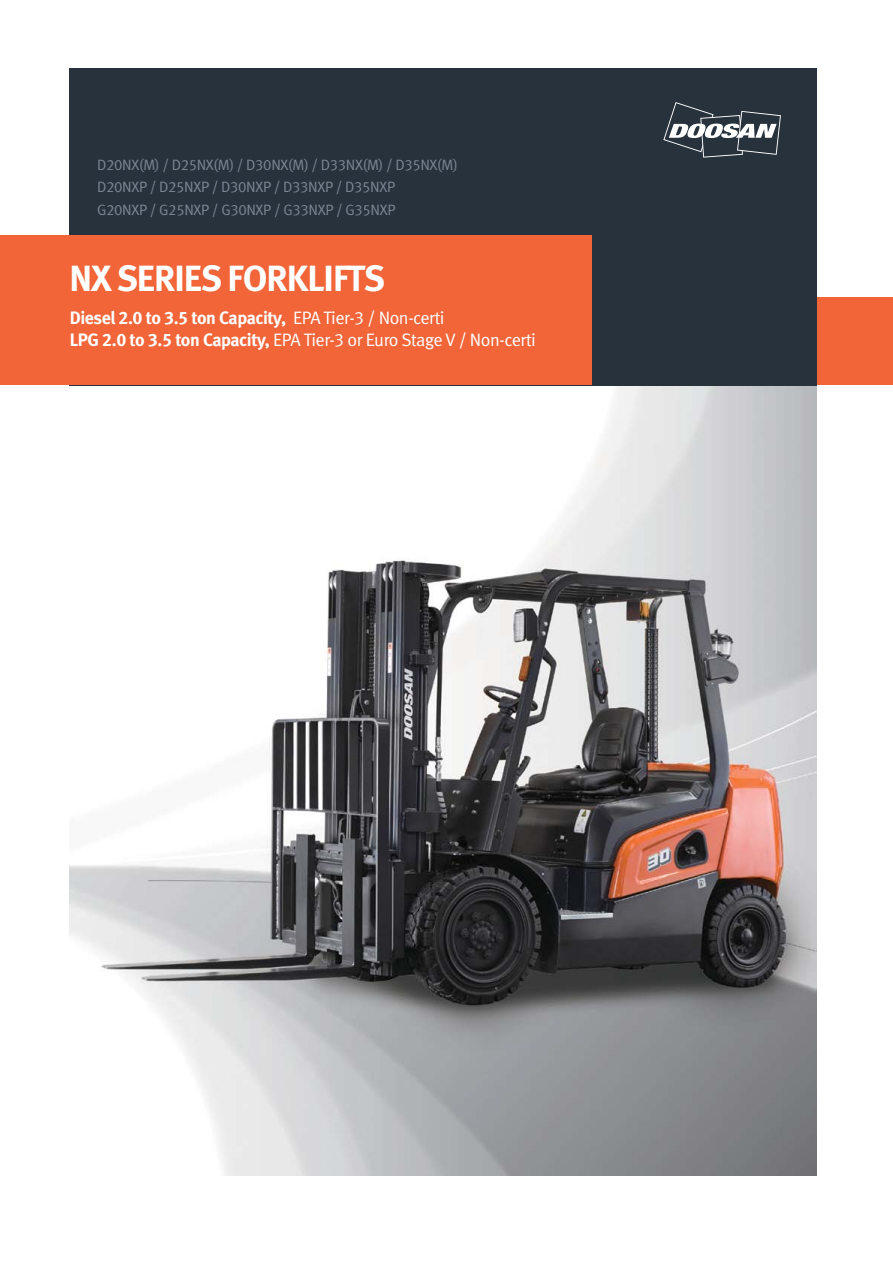
<style>
.page{position:relative;width:893px;height:1263px;background:#fff}
.page>*{position:absolute;margin:0;border:0;box-sizing:border-box;transform-origin:0 0}
.t1{font:36.45px "Meta Bold LF";letter-spacing:-.025em;color:#fff}
.t2{font:18px "Meta Normal LF";letter-spacing:-.025em;color:#fff}
.t3{font:18px "Meta Bold LF";letter-spacing:-.025em;color:#fff}
.t4{font:15px/22.5px "Meta Normal LF";letter-spacing:-.025em;color:#7c8692}
.s1{font-family:"Meta Normal LF"}
.s2{font-family:"Meta Bold LF"}
</style>
<div class="page">
<img style="left:69px;top:385px;width:747px;height:791px">
<div style="left:0;top:297px;width:893px;height:87px;background:#f26539"></div>
<div style="left:69px;top:68px;width:747px;height:317px;background:#28323d"></div>
<div style="left:0;top:236px;width:592px;height:149px;background:#f26539"></div>
<svg style="left:663px;top:102px;width:118px;height:56px"></svg>
<p class="t4" style="left:97px;top:153px;width:362px">D20NX(M) / D25NX(M) / D30NX(M) / D33NX(M) / D35NX(M)<br>D20NXP / D25NXP / D30NXP / D33NXP / D35NXP<br>G20NXP / G25NXP / G30NXP / G33NXP / G35NXP</p>
<h1 class="t1" style="left:69px;top:255px;width:317px">NX SERIES FORKLIFTS</h1>
<p class="t3" style="left:70px;top:307px;width:376px">Diesel 2.0 to 3.5 ton Capacity, <span class="s1">EPA Tier-3 / Non-certi</span></p>
<p class="t2" style="left:70px;top:329px;width:467px"><span class="s2">LPG 2.0 to 3.5 ton Capacity,</span> EPA Tier-3 or Euro Stage V / Non-certi</p>
</div>
